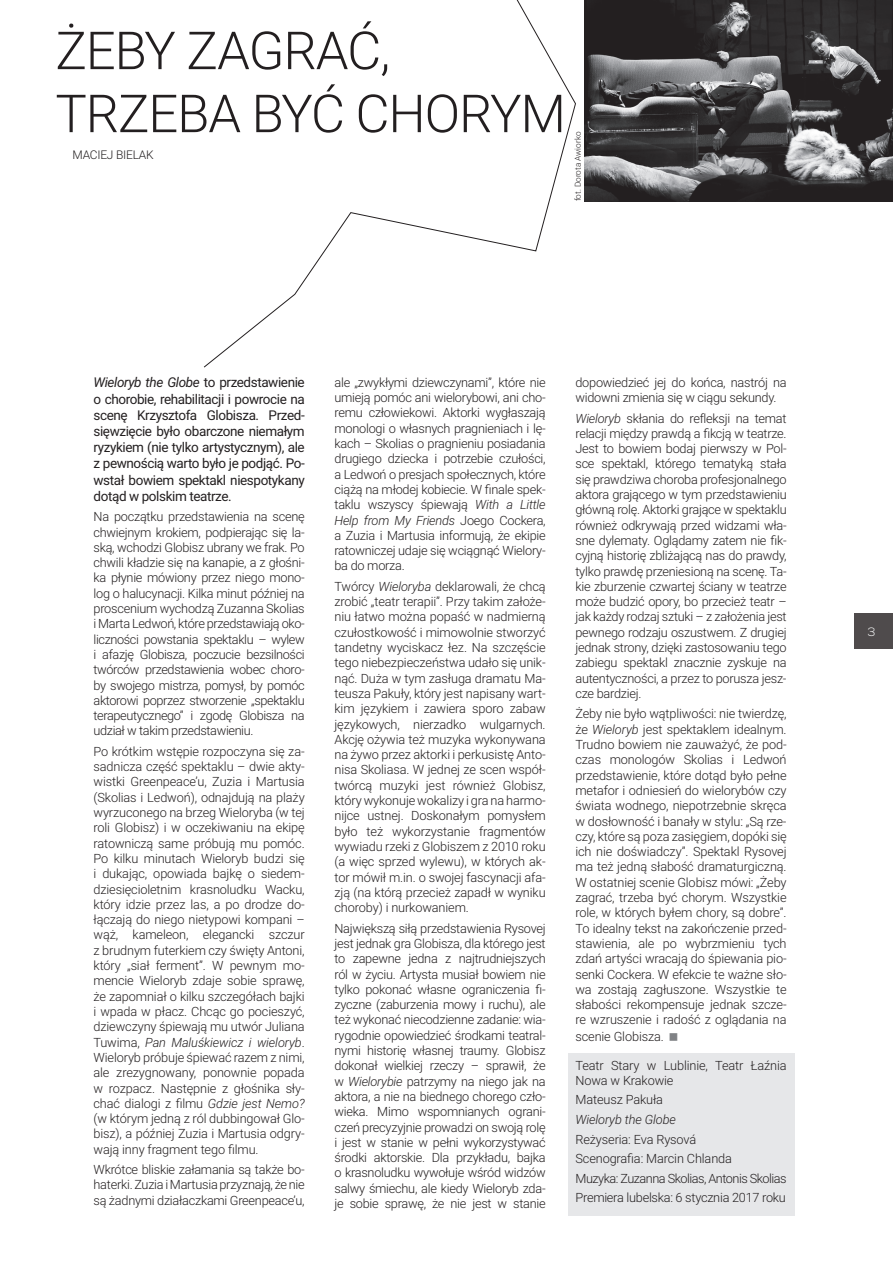
<style>
.page{position:relative;width:893px;height:1263px;background:#fff}
.page>*{position:absolute;margin:0;border:0;box-sizing:border-box;transform-origin:0 0}
.t1{font:300 52.5px/63px "Roboto";letter-spacing:-.02em;color:#231f20}
.t2{font:13.5px/16.2px "Roboto";letter-spacing:-.03em;color:#231f20;text-align:justify}
.t3{font:300 12.75px/15.3px "Roboto";letter-spacing:-.02em;color:#231f20;text-align:justify}
.t4{font:italic 300 12.75px "Roboto";letter-spacing:-.01em;color:#231f20}
.t5{font:300 12px "Roboto";letter-spacing:-.02em;color:#231f20}
.t6{font:300 12px "Nexa";color:#fff}
.t7{font:300 8.25px "Roboto";color:#231f20}
.s1{font-style:italic}
</style>
<div class="page">
<div style="left:854px;top:614px;width:39px;height:35px;background:#4f4b4c"></div>
<img style="left:813px;top:0;width:80px;height:201px">
<div style="left:568px;top:1053px;width:226px;height:163px;background:#e6e7e9"></div>
<svg style="left:204px;top:0;width:609px;height:368px"></svg>
<h1 class="t1" style="left:55px;top:17px;width:512px">ŻEBY ZAGRAĆ,<br>TRZEBA BYĆ CHORYM</h1>
<p class="t5" style="left:72px;top:147px;width:83px">MACIEJ BIELAK</p>
<p class="t7" style="left:572px;top:201px;width:71px;rotate:-90deg">fot. Dorota Awiorko</p>
<p class="t2" style="left:94px;top:374px;width:213px"><span class="s1">Wieloryb the Globe</span> to przedstawienie o chorobie, rehabilitacji i powrocie na scenę Krzysztofa Globisza. Przed&shy;sięwzięcie było obarczone niemałym ryzykiem (nie tylko artystycznym), ale z pewnością warto było je podjąć. Po&shy;wstał bowiem spektakl niespotykany dotąd w polskim teatrze.</p>
<p class="t3" style="left:94px;top:509px;width:213px">Na początku przedstawienia na scenę chwiejnym krokiem, podpierając się la&shy;ską, wchodzi Globisz ubrany we frak. Po chwili kładzie się na kanapie, a z głośni&shy;ka płynie mówiony przez niego mono&shy;log o halucynacji. Kilka minut później na proscenium wychodzą Zuzanna Skolias i Marta Ledwoń, które przedstawiają oko&shy;liczności powstania spektaklu – wylew i afazję Globisza, poczucie bezsilności twórców przedstawienia wobec choro&shy;by swojego mistrza, pomysł, by pomóc aktorowi poprzez stworzenie „spektaklu terapeutycznego” i zgodę Globisza na udział w takim przedstawieniu.</p>
<p class="t3" style="left:94px;top:743px;width:213px">Po krótkim wstępie rozpoczyna się za&shy;sadnicza część spektaklu – dwie akty&shy;wistki Greenpeace’u, Zuzia i Martusia (Skolias i Ledwoń), odnajdują na plaży wyrzuconego na brzeg Wieloryba (w tej roli Globisz) i w oczekiwaniu na ekipę ratowniczą same próbują mu pomóc.<br>Po kilku minutach Wieloryb budzi się i dukając, opowiada bajkę o siedem&shy;dziesięcioletnim krasnoludku Wacku, który idzie przez las, a po drodze do&shy;łączają do niego nietypowi kompani – wąż, kameleon, elegancki szczur z brudnym futerkiem czy święty Antoni, który „siał ferment”. W pewnym mo&shy;mencie Wieloryb zdaje sobie sprawę, że zapomniał o kilku szczegółach bajki i wpada w płacz. Chcąc go pocieszyć, dziewczyny śpiewają mu utwór Juliana Tuwima, <span class="s1">Pan Maluśkiewicz i wieloryb</span>.<br>Wieloryb próbuje śpiewać razem z nimi, ale zrezygnowany, ponownie popada w rozpacz. Następnie z głośnika sły&shy;chać dialogi z filmu <span class="s1">Gdzie jest Nemo? </span>(w którym jedną z ról dubbingował Glo&shy;bisz), a później Zuzia i Martusia odgry&shy;wają inny fragment tego filmu.</p>
<p class="t3" style="left:94px;top:1161px;width:213px">Wkrótce bliskie załamania są także bo&shy;haterki. Zuzia i Martusia przyznają, że nie są żadnymi działaczkami Greenpeace’u,</p>
<p class="t3" style="left:334px;top:374px;width:213px">ale „zwykłymi dziewczynami”, które nie umieją pomóc ani wielorybowi, ani cho&shy;remu człowiekowi. Aktorki wygłaszają monologi o własnych pragnieniach i lę&shy;kach – Skolias o pragnieniu posiadania drugiego dziecka i potrzebie czułości, a Ledwoń o presjach społecznych, które ciążą na młodej kobiecie. W finale spek&shy;taklu wszyscy śpiewają <span class="s1">With a Little Help from My Friends</span> Joego Cockera, a Zuzia i Martusia informują, że ekipie ratowniczej udaje się wciągnąć Wielory&shy;ba do morza.</p>
<p class="t3" style="left:334px;top:578px;width:213px">Twórcy <span class="s1">Wieloryba</span> deklarowali, że chcą zrobić „teatr terapii”. Przy takim założe&shy;niu łatwo można popaść w nadmierną czułostkowość i mimowolnie stworzyć tandetny wyciskacz łez. Na szczęście tego niebezpieczeństwa udało się unik&shy;nąć. Duża w tym zasługa dramatu Ma&shy;teusza Pakuły, który jest napisany wart&shy;kim językiem i zawiera sporo zabaw językowych, nierzadko wulgarnych.<br>Akcję ożywia też muzyka wykonywana na żywo przez aktorki i perkusistę Anto&shy;nisa Skoliasa. W jednej ze scen współ&shy;twórcą muzyki jest również Globisz, który wykonuje wokalizy i gra na harmo&shy;nijce ustnej. Doskonałym pomysłem było też wykorzystanie fragmentów wywiadu rzeki z Globiszem z 2010 roku (a więc sprzed wylewu), w których ak&shy;tor mówił m.in. o swojej fascynacji afa&shy;zją (na którą przecież zapadł w wyniku choroby) i nurkowaniem.</p>
<p class="t3" style="left:334px;top:920px;width:213px">Największą siłą przedstawienia Rysovej jest jednak gra Globisza, dla którego jest to zapewne jedna z najtrudniejszych ról w życiu. Artysta musiał bowiem nie tylko pokonać własne ograniczenia fi&shy;zyczne (zaburzenia mowy i ruchu), ale też wykonać niecodzienne zadanie: wia&shy;rygodnie opowiedzieć środkami teatral&shy;nymi historię własnej traumy. Globisz dokonał wielkiej rzeczy – sprawił, że w <span class="s1">Wielorybie</span> patrzymy na niego jak na aktora, a nie na biednego chorego czło&shy;wieka. Mimo wspomnianych ograni&shy;czeń precyzyjnie prowadzi on swoją rolę i jest w stanie w pełni wykorzystywać środki aktorskie. Dla przykładu, bajka o krasnoludku wywołuje wśród widzów salwy śmiechu, ale kiedy Wieloryb zda&shy;je sobie sprawę, że nie jest w stanie</p>
<p class="t3" style="left:575px;top:374px;width:213px">dopowiedzieć jej do końca, nastrój na widowni zmienia się w ciągu sekundy.</p>
<p class="t3" style="left:575px;top:410px;width:213px"><span class="s1">Wieloryb</span> skłania do refleksji na temat relacji między prawdą a fikcją w teatrze.<br>Jest to bowiem bodaj pierwszy w Pol&shy;sce spektakl, którego tematyką stała się prawdziwa choroba profesjonalnego aktora grającego w tym przedstawieniu główną rolę. Aktorki grające w spektaklu również odkrywają przed widzami wła&shy;sne dylematy. Oglądamy zatem nie fik&shy;cyjną historię zbliżającą nas do prawdy, tylko prawdę przeniesioną na scenę. Ta&shy;kie zburzenie czwartej ściany w teatrze może budzić opory, bo przecież teatr – jak każdy rodzaj sztuki – z założenia jest pewnego rodzaju oszustwem. Z drugiej jednak strony, dzięki zastosowaniu tego zabiegu spektakl znacznie zyskuje na autentyczności, a przez to porusza jesz&shy;cze bardziej.</p>
<p class="t3" style="left:575px;top:706px;width:213px">Żeby nie było wątpliwości: nie twierdzę, że <span class="s1">Wieloryb</span> jest spektaklem idealnym.<br>Trudno bowiem nie zauważyć, że pod&shy;czas monologów Skolias i Ledwoń przedstawienie, które dotąd było pełne metafor i odniesień do wielorybów czy świata wodnego, niepotrzebnie skręca w dosłowność i banały w stylu: „Są rze&shy;czy, które są poza zasięgiem, dopóki się ich nie doświadczy”. Spektakl Rysovej ma też jedną słabość dramaturgiczną.<br>W ostatniej scenie Globisz mówi: „Żeby zagrać, trzeba być chorym. Wszystkie role, w których byłem chory, są dobre”.<br>To idealny tekst na zakończenie przed&shy;stawienia, ale po wybrzmieniu tych zdań artyści wracają do śpiewania pio&shy;senki Cockera. W efekcie te ważne sło&shy;wa zostają zagłuszone. Wszystkie te słabości rekompensuje jednak szcze&shy;re wzruszenie i radość z oglądania na scenie Globisza.</p>
<p class="t3" style="left:575px;top:1057px;width:213px">Teatr Stary w Lublinie, Teatr Łaźnia<br>Nowa w Krakowie</p>
<p class="t3" style="left:575px;top:1092px;width:89px">Mateusz Pakuła</p>
<p class="t4" style="left:575px;top:1110px;width:102px">Wieloryb the Globe</p>
<p class="t3" style="left:575px;top:1129px;width:213px;line-height:19.5px;text-align:left">Reżyseria: Eva Rysová<br>Scenografia: Marcin Chlanda<br>Muzyka: Zuzanna Skolias, Antonis Skolias Premiera lubelska: 6 stycznia 2017 roku</p>
<p class="t6" style="left:868px;top:625px;width:9px">3</p>
</div>
